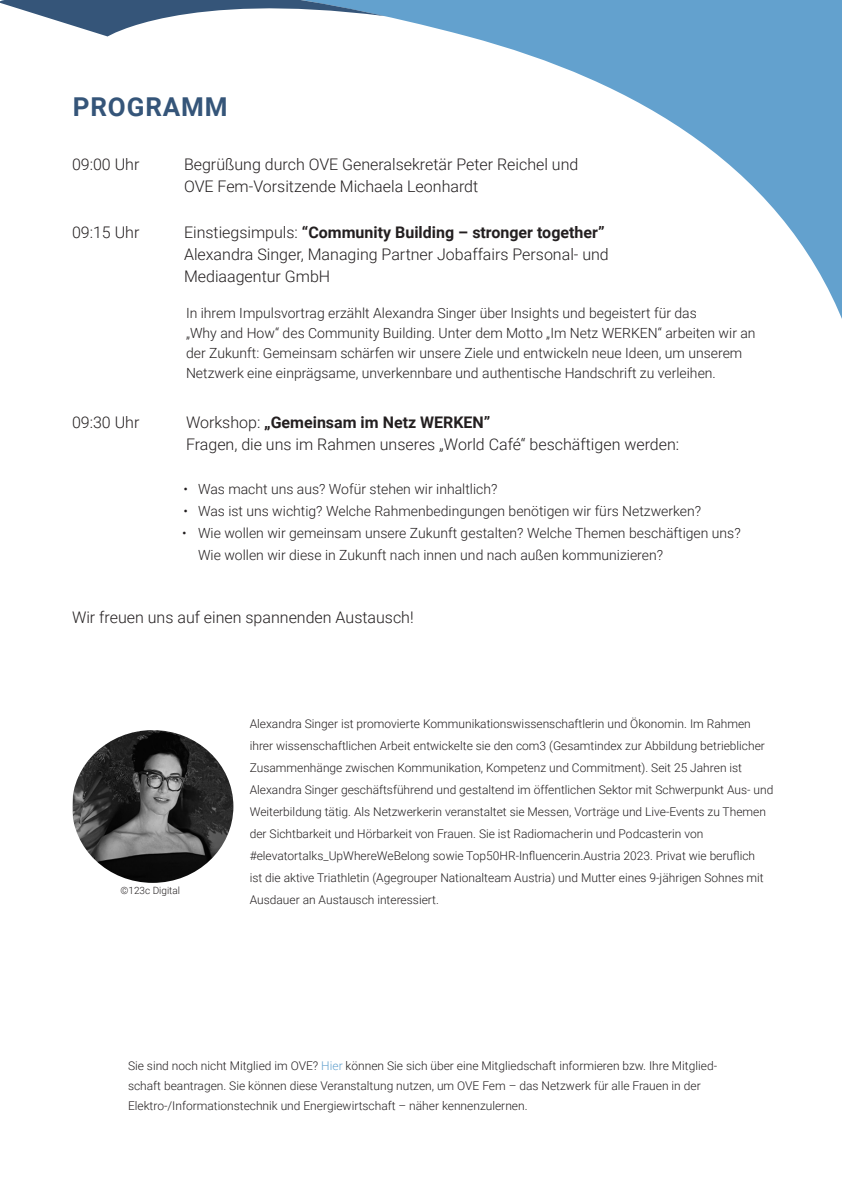
<style>
.page{position:relative;width:842px;height:1191px;background:#fff}
.page>*{position:absolute;margin:0;border:0;box-sizing:border-box;transform-origin:0 0}
.t1{font:700 26px "Roboto";letter-spacing:.035em;color:#355579}
.t2{font:300 16px/22px "Roboto";color:#231f20}
.t3{font:300 14px/20px "Roboto";color:#231f20}
.t4{font:300 12px/22px "Roboto";color:#231f20}
.t5{font:300 10px "Roboto";color:#231f20}
.s1{font-weight:700}
.s2{color:#63a1ce}
</style>
<div class="page">
<svg style="left:106px;top:0;width:736px;height:319px"></svg>
<svg style="left:0;top:0;width:384px;height:36px"></svg>
<img style="left:72px;top:730px;width:161px;height:153px">
<p class="t1" style="left:73px;top:88px;width:157px">PROGRAMM</p>
<p class="t2" style="left:72px;top:153px;width:69px">09:00 Uhr</p>
<p class="t2" style="left:184px;top:153px;width:396px">Begrüßung durch OVE Generalsekretär Peter Reichel und<br>OVE Fem-Vorsitzende Michaela Leonhardt</p>
<p class="t2" style="left:72px;top:221px;width:69px">09:15 Uhr</p>
<p class="t2" style="left:184px;top:221px;width:426px">Einstiegsimpuls: <span class="s1">“Community Building – stronger together”<br></span>Alexandra Singer, Managing Partner Jobaffairs Personal- und<br>Mediaagentur GmbH</p>
<p class="t3" style="left:186px;top:302px;width:571px">In ihrem Impulsvortrag erzählt Alexandra Singer über Insights und begeistert für das<br>„Why and How“ des Community Building. Unter dem Motto „Im Netz WERKEN“ arbeiten wir an der Zukunft: Gemeinsam schärfen wir unsere Ziele und entwickeln neue Ideen, um unserem Netzwerk eine einprägsame, unverkennbare und authentische Handschrift zu verleihen.</p>
<p class="t2" style="left:72px;top:410px;width:69px">09:30 Uhr</p>
<p class="t2" style="left:186px;top:410px;width:495px">Workshop: <span class="s1">„Gemeinsam im Netz WERKEN”<br></span>Fragen, die uns im Rahmen unseres „World Café“ beschäftigen werden:</p>
<p class="t3" style="left:183px;top:478px;width:315px">• Was macht uns aus? Wofür stehen wir inhaltlich?</p>
<p class="t3" style="left:183px;top:500px;width:519px">• Was ist uns wichtig? Welche Rahmenbedingungen benötigen wir fürs Netzwerken?</p>
<p class="t3" style="left:198px;top:521px;width:544px;line-height:22px;text-indent:-16px">• Wie wollen wir gemeinsam unsere Zukunft gestalten? Welche Themen beschäftigen uns?<br>Wie wollen wir diese in Zukunft nach innen und nach außen kommunizieren?</p>
<p class="t2" style="left:72px;top:605px;width:343px">Wir freuen uns auf einen spannenden Austausch!</p>
<p class="t5" style="left:120px;top:883px;width:61px">©123c Digital</p>
<p class="t4" style="left:250px;top:712px;width:525px">Alexandra Singer ist promovierte Kommunikationswissenschaftlerin und Ökonomin. Im Rahmen ihrer wissenschaftlichen Arbeit entwickelte sie den com3 (Gesamtindex zur Abbildung betrieblicher Zusammenhänge zwischen Kommunikation, Kompetenz und Commitment). Seit 25 Jahren ist Alexandra Singer geschäftsführend und gestaltend im öffentlichen Sektor mit Schwerpunkt Aus- und Weiterbildung tätig. Als Netzwerkerin veranstaltet sie Messen, Vorträge und Live-Events zu Themen der Sichtbarkeit und Hörbarkeit von Frauen. Sie ist Radiomacherin und Podcasterin von #elevatortalks_UpWhereWeBelong sowie Top50HR-Influencerin.Austria 2023. Privat wie beruflich<br>ist die aktive Triathletin (Agegrouper Nationalteam Austria) und Mutter eines 9-jährigen Sohnes mit Ausdauer an Austausch interessiert.</p>
<p class="t4" style="left:128px;top:1055px;width:591px;line-height:20px">Sie sind noch nicht Mitglied im OVE? <span class="s2">Hier</span> können Sie sich über eine Mitgliedschaft informieren bzw. Ihre Mitglied&shy;schaft beantragen. Sie können diese Veranstaltung nutzen, um OVE Fem – das Netzwerk für alle Frauen in der<br>Elektro-/Informationstechnik und Energiewirtschaft – näher kennenzulernen.</p>
</div>
